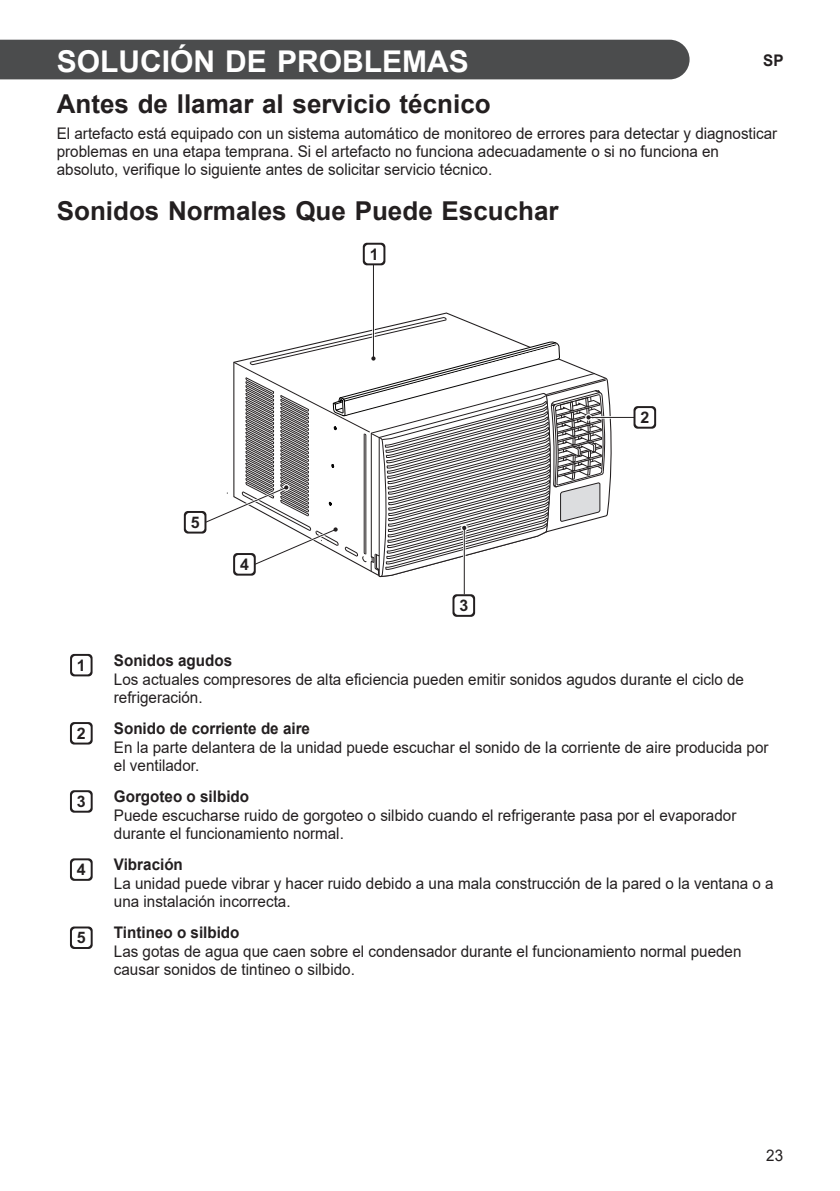
<style>
.page{position:relative;width:840px;height:1191px;background:#fff}
.page>*{position:absolute;margin:0;border:0;box-sizing:border-box;transform-origin:0 0}
._01_PL_Chapter{font:700 30px "Arial";color:#fff}
._02_Section{font:700 26px "Arial";color:#231f20}
._05_Paragraph_Regula{font:16px/18px "Arial";color:#231f20;scale:.95 1}
._05_Paragraph_Bold{font:700 16px "Arial";color:#231f20;scale:.95 1}
._05_Paragraph_Bold-2{font:700 16px "Arial";color:#231f20}
.t1{font:700 15.8px "Arial";color:#231f20}
</style>
<div class="page">
<div style="left:0;top:40px;width:689px;height:39px;background:#4b4c4d"></div>
<hr style="left:587px;top:417px;width:47px;height:1px;background:#231f20">
<svg style="left:633px;top:406px;width:22px;height:23px"></svg>
<div style="left:635px;top:408px;width:18px;height:19px;background:#fff;border-radius:3px"></div>
<hr style="left:463px;top:528px;width:1px;height:66px;background:#231f20">
<svg style="left:452px;top:594px;width:23px;height:23px"></svg>
<div style="left:454px;top:596px;width:19px;height:19px;background:#fff;border-radius:3px"></div>
<svg style="left:184px;top:511px;width:22px;height:22px"></svg>
<div style="left:186px;top:513px;width:18px;height:18px;background:#fff;border-radius:3px"></div>
<svg style="left:202px;top:312px;width:403px;height:265px"></svg>
<hr style="left:373px;top:264px;width:1px;height:94px;background:#231f20">
<svg style="left:362px;top:243px;width:23px;height:22px"></svg>
<div style="left:364px;top:245px;width:19px;height:18px;background:#fff;border-radius:3px"></div>
<svg style="left:70px;top:654px;width:22px;height:22px"></svg>
<div style="left:72px;top:656px;width:18px;height:18px;background:#fff;border-radius:3px"></div>
<svg style="left:70px;top:722px;width:23px;height:22px"></svg>
<div style="left:72px;top:724px;width:19px;height:18px;background:#fff;border-radius:3px"></div>
<svg style="left:70px;top:790px;width:23px;height:22px"></svg>
<div style="left:72px;top:792px;width:19px;height:18px;background:#fff;border-radius:3px"></div>
<div style="left:70px;top:858px;width:23px;height:23px;background:#231f20;border-radius:4px"></div>
<div style="left:72px;top:860px;width:19px;height:19px;background:#fff;border-radius:3px"></div>
<div style="left:70px;top:926px;width:23px;height:23px;background:#231f20;border-radius:4px"></div>
<div style="left:72px;top:928px;width:19px;height:19px;background:#fff;border-radius:3px"></div>
<p class="_01_PL_Chapter" style="left:57px;top:41px;width:413px">SOLUCIÓN DE PROBLEMAS</p>
<p class="_05_Paragraph_Bold" style="left:762px;top:49px;width:23px">SP</p>
<p class="_02_Section" style="left:57px;top:85px;width:435px">Antes de llamar al servicio técnico</p>
<p class="_05_Paragraph_Regula" style="left:57px;top:124px;width:759px">El artefacto está equipado con un sistema automático de monitoreo de errores para detectar y diagnosticar problemas en una etapa temprana. Si el artefacto no funciona adecuadamente o si no funciona en absoluto, verifique lo siguiente antes de solicitar servicio técnico.</p>
<p class="_02_Section" style="left:57px;top:193px;width:503px">Sonidos Normales Que Puede Escuchar</p>
<p class="_05_Paragraph_Bold-2" style="left:191px;top:511px;width:10px">5</p>
<p class="_05_Paragraph_Bold-2" style="left:240px;top:553px;width:10px">4</p>
<p class="_05_Paragraph_Bold-2" style="left:369px;top:243px;width:10px">1</p>
<p class="_05_Paragraph_Bold-2" style="left:459px;top:594px;width:10px">3</p>
<p class="_05_Paragraph_Bold-2" style="left:640px;top:406px;width:10px">2</p>
<p class="t1" style="left:77px;top:654px;width:10px">1</p>
<p class="_05_Paragraph_Bold" style="left:114px;top:648px;width:126px">Sonidos agudos</p>
<p class="_05_Paragraph_Regula" style="left:114px;top:670px;width:664px">Los actuales compresores de alta eficiencia pueden emitir sonidos agudos durante el ciclo de refrigeración.</p>
<p class="t1" style="left:77px;top:722px;width:10px">2</p>
<p class="_05_Paragraph_Bold" style="left:114px;top:717px;width:208px">Sonido de corriente de aire</p>
<p class="_05_Paragraph_Regula" style="left:114px;top:738px;width:690px">En la parte delantera de la unidad puede escuchar el sonido de la corriente de aire producida por el ventilador.</p>
<p class="t1" style="left:77px;top:790px;width:10px">3</p>
<p class="_05_Paragraph_Bold" style="left:114px;top:785px;width:144px">Gorgoteo o silbido</p>
<p class="_05_Paragraph_Regula" style="left:114px;top:806px;width:656px">Puede escucharse ruido de gorgoteo o silbido cuando el refrigerante pasa por el evaporador durante el funcionamiento normal.</p>
<p class="t1" style="left:77px;top:858px;width:10px">4</p>
<p class="_05_Paragraph_Bold" style="left:114px;top:853px;width:74px">Vibración</p>
<p class="_05_Paragraph_Regula" style="left:114px;top:874px;width:695px">La unidad puede vibrar y hacer ruido debido a una mala construcción de la pared o la ventana o a una instalación incorrecta.</p>
<p class="t1" style="left:77px;top:926px;width:10px">5</p>
<p class="_05_Paragraph_Bold" style="left:114px;top:921px;width:134px">Tintineo o silbido</p>
<p class="_05_Paragraph_Regula" style="left:114px;top:942px;width:661px">Las gotas de agua que caen sobre el condensador durante el funcionamiento normal pueden causar sonidos de tintineo o silbido.</p>
<p class="_05_Paragraph_Regula" style="left:765px;top:1146px;width:19px">23</p>
</div>
